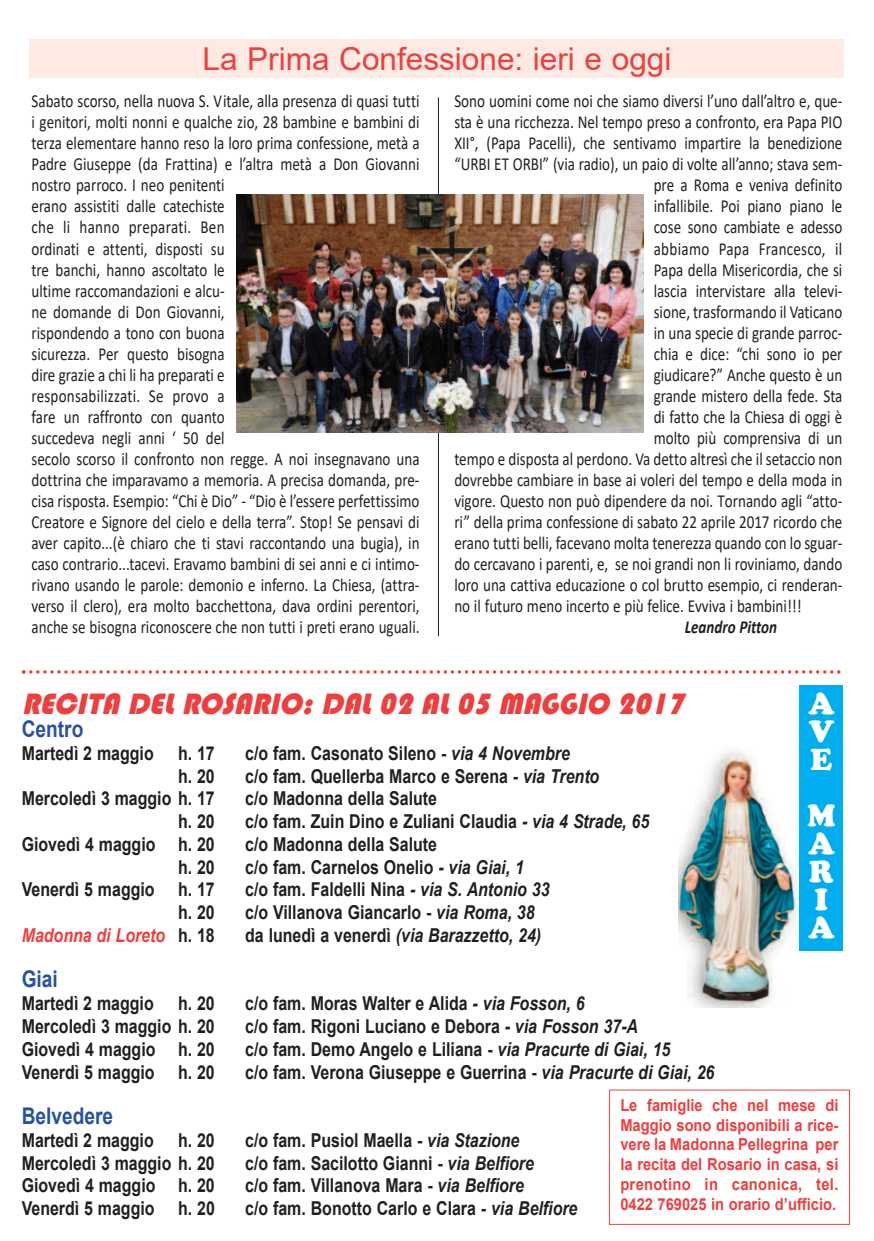
<style>
.page{position:relative;width:874px;height:1241px;background:#fff}
.page>*{position:absolute;margin:0;border:0;box-sizing:border-box;transform-origin:0 0}
.t1{font:31.5px "Arial";color:#ee3f3e}
.t2{font:900 31.5px/28px "Cooper";color:#fff;text-align:justify}
.t3{font:italic 30.45px "Bauhaus 93";color:#ee3f3e}
.t4{font:700 22.93px "Arial";color:#2951a3;scale:.83 1}
.t5{font:700 19.07px "Arial";color:#231f20;scale:.83 1}
.t6{font:italic 700 19.07px "Arial";color:#231f20;scale:.83 1}
.t7{font:italic 700 19.07px "Arial";color:#ee3f3e;scale:.83 1}
.t8{font:18.38px/21px "Calibri";color:#231f20;scale:.82 1}
.t9{font:18.38px "Calibri";letter-spacing:.02em;color:#231f20;scale:.82 1}
.t10{font:italic 700 18.38px "Calibri";color:#231f20;scale:.82 1}
.t11{font:700 16.45px/19.8px "Arial";color:#ee3f3e;text-align:justify;scale:.89 1}
.s1{font-style:italic}
.s2{font-style:normal;color:#231f20}
.s3{font-style:normal}
</style>
<div class="page">
<img style="left:678px;top:751px;width:121px;height:256px">
<div style="left:799px;top:685px;width:43px;height:266px;background:#00aeef"></div>
<svg style="left:22px;top:670px;width:818px;height:3px"></svg>
<div style="left:30px;top:40px;width:813px;height:38px;background:#fdeae2"></div>
<hr style="left:438px;top:97px;width:1px;height:539px;background:#231f20">
<img style="left:236px;top:194px;width:407px;height:238px">
<h1 class="t1" style="left:202px;top:41px;width:470px">La Prima Confessione: ieri e oggi</h1>
<p class="t8" style="left:32px;top:92px;width:474px">Sabato scorso, nella nuova S. Vitale, alla presenza di quasi tutti i genitori, molti nonni e qualche zio, 28 bambine e bambini di terza elementare hanno reso la loro prima confessione, metà a Padre Giuseppe (da Frattina) e l’altra metà a Don Giovanni nostro parroco. I neo penitenti<br>erano assistiti dalle catechiste<br>che li hanno preparati. Ben<br>ordinati e attenti, disposti su<br>tre banchi, hanno ascoltato le<br>ultime raccomandazioni e alcu-<br>ne domande di Don Giovanni,<br>rispondendo a tono con buona<br>sicurezza. Per questo bisogna<br>dire grazie a chi li ha preparati e<br>responsabilizzati. Se provo a<br>fare un raffronto con quanto<br>succedeva negli anni ‘ 50 del<br>secolo scorso il confronto non regge. A noi insegnavano una dottrina che imparavamo a memoria. A precisa domanda, pre&shy;cisa risposta. Esempio: “Chi è Dio” - “Dio è l’essere perfettissimo Creatore e Signore del cielo e della terra”. Stop! Se pensavi di aver capito...(è chiaro che ti stavi raccontando una bugia), in caso contrario...tacevi. Eravamo bambini di sei anni e ci intimo&shy;rivano usando le parole: demonio e inferno. La Chiesa, (attra&shy;verso il clero), era molto bacchettona, dava ordini perentori, anche se bisogna riconoscere che non tutti i preti erano uguali.</p>
<p class="t8" style="left:454px;top:92px;width:474px">Sono uomini come noi che siamo diversi l’uno dall’altro e, que-</p>
<p class="t8" style="left:454px;top:113px;width:474px">sta è una ricchezza. Nel tempo preso a confronto, era Papa PIO</p>
<p class="t8" style="left:454px;top:134px;width:474px">XII°, (Papa Pacelli), che sentivamo impartire la benedizione</p>
<p class="t8" style="left:454px;top:155px;width:474px">“URBI ET ORBI” (via radio), un paio di volte all’anno; stava sem-</p>
<p class="t8" style="left:653px;top:176px;width:231px">pre a Roma e veniva definito</p>
<p class="t8" style="left:653px;top:197px;width:231px">infallibile. Poi piano piano le</p>
<p class="t8" style="left:653px;top:218px;width:231px">cose sono cambiate e adesso</p>
<p class="t9" style="left:653px;top:241px;width:231px">abbiamo Papa Francesco, il</p>
<p class="t8" style="left:653px;top:260px;width:231px">Papa della Misericordia, che si</p>
<p class="t8" style="left:653px;top:281px;width:231px">lascia intervistare alla televi-</p>
<p class="t8" style="left:653px;top:302px;width:231px">sione, trasformando il Vaticano</p>
<p class="t8" style="left:653px;top:323px;width:231px">in una specie di grande parroc-</p>
<p class="t8" style="left:653px;top:344px;width:231px">chia e dice: “chi sono io per</p>
<p class="t8" style="left:653px;top:365px;width:231px">giudicare?” Anche questo è un</p>
<p class="t8" style="left:653px;top:386px;width:231px">grande mistero della fede. Sta</p>
<p class="t8" style="left:653px;top:407px;width:231px">di fatto che la Chiesa di oggi è</p>
<p class="t8" style="left:653px;top:428px;width:231px">molto più comprensiva di un</p>
<p class="t8" style="left:454px;top:449px;width:474px">tempo e disposta al perdono. Va detto altresì che il setaccio non</p>
<p class="t8" style="left:454px;top:470px;width:474px">dovrebbe cambiare in base ai voleri del tempo e della moda in</p>
<p class="t8" style="left:454px;top:491px;width:474px">vigore. Questo non può dipendere da noi. Tornando agli “atto-</p>
<p class="t8" style="left:454px;top:512px;width:474px">ri” della prima confessione di sabato 22 aprile 2017 ricordo che</p>
<p class="t8" style="left:454px;top:533px;width:474px">erano tutti belli, facevano molta tenerezza quando con lo sguar-</p>
<p class="t8" style="left:454px;top:554px;width:474px">do cercavano i parenti, e, se noi grandi non li roviniamo, dando</p>
<p class="t8" style="left:454px;top:575px;width:474px">loro una cattiva educazione o col brutto esempio, ci renderan-</p>
<p class="t8" style="left:454px;top:596px;width:425px">no il futuro meno incerto e più felice. Evviva i bambini!!!</p>
<p class="t10" style="left:684px;top:619px;width:114px">Leandro Pitton</p>
<h1 class="t2" style="left:808px;top:688px;width:28px">A V E</h1>
<h1 class="t2" style="left:807px;top:800px;width:29px;text-align:left">M<br>A<br>R<br>I<br>A</h1>
<h2 class="t3" style="left:22px;top:686px;width:668px">RECITA DEL ROSARIO: DAL 02 AL 05 MAGGIO 2017</h2>
<p class="t4" style="left:22px;top:716px;width:76px">Centro</p>
<p class="t5" style="left:22px;top:742px;width:160px">Martedì 2 maggio</p>
<p class="t5" style="left:178px;top:742px;width:46px">h. 17</p>
<p class="t5" style="left:245px;top:742px;width:392px">c/o fam. Casonato Sileno - <span class="s1">via 4 Novembre</span></p>
<p class="t5" style="left:178px;top:765px;width:46px">h. 20</p>
<p class="t5" style="left:245px;top:765px;width:428px">c/o fam. Quellerba Marco e Serena - <span class="s1">via Trento</span></p>
<p class="t5" style="left:22px;top:788px;width:234px">Mercoledì 3 maggio h. 17</p>
<p class="t5" style="left:245px;top:788px;width:232px">c/o Madonna della Salute</p>
<p class="t5" style="left:178px;top:810px;width:46px">h. 20</p>
<p class="t5" style="left:245px;top:810px;width:488px">c/o fam. Zuin Dino e Zuliani Claudia <span class="s1">- via 4 Strade, 65</span></p>
<p class="t5" style="left:22px;top:833px;width:234px">Giovedì 4 maggio h. 20</p>
<p class="t5" style="left:245px;top:833px;width:232px">c/o Madonna della Salute</p>
<p class="t5" style="left:178px;top:856px;width:46px">h. 20</p>
<p class="t5" style="left:245px;top:856px;width:337px">c/o fam. Carnelos Onelio <span class="s1">- via Giai, 1</span></p>
<p class="t5" style="left:22px;top:879px;width:234px">Venerdì 5 maggio h. 17</p>
<p class="t5" style="left:245px;top:879px;width:368px">c/o fam. Faldelli Nina <span class="s1">- via S. Antonio 33</span></p>
<p class="t5" style="left:178px;top:901px;width:46px">h. 20</p>
<p class="t5" style="left:245px;top:901px;width:350px">c/o Villanova Giancarlo - <span class="s1">via Roma, 38</span></p>
<p class="t7" style="left:22px;top:924px;width:234px">Madonna di Loreto <span class="s2">h. 18</span></p>
<p class="t6" style="left:245px;top:924px;width:358px"><span class="s3">da lunedì a venerdì</span> (via Barazzetto, 24)</p>
<p class="t4" style="left:22px;top:966px;width:45px">Giai</p>
<p class="t5" style="left:22px;top:992px;width:160px">Martedì 2 maggio</p>
<p class="t5" style="left:178px;top:992px;width:46px">h. 20</p>
<p class="t5" style="left:245px;top:992px;width:410px">c/o fam. Moras Walter e Alida <span class="s1">- via Fosson, 6</span></p>
<p class="t5" style="left:22px;top:1015px;width:234px">Mercoledì 3 maggio h. 20</p>
<p class="t5" style="left:245px;top:1015px;width:474px">c/o fam. Rigoni Luciano e Debora <span class="s1">- via Fosson 37-A</span></p>
<p class="t5" style="left:22px;top:1038px;width:234px">Giovedì 4 maggio h. 20</p>
<p class="t5" style="left:245px;top:1038px;width:513px">c/o fam. Demo Angelo e Liliana - <span class="s1">via Pracurte di Giai, 15</span></p>
<p class="t5" style="left:22px;top:1061px;width:234px">Venerdì 5 maggio h. 20</p>
<p class="t5" style="left:245px;top:1061px;width:566px">c/o fam. Verona Giuseppe e Guerrina - <span class="s1">via Pracurte di Giai, 26</span></p>
<p class="t4" style="left:22px;top:1103px;width:112px">Belvedere</p>
<p class="t5" style="left:22px;top:1129px;width:160px">Martedì 2 maggio</p>
<p class="t5" style="left:178px;top:1129px;width:46px">h. 20</p>
<p class="t5" style="left:245px;top:1129px;width:332px">c/o fam. Pusiol Maella - <span class="s1">via Stazione</span></p>
<p class="t5" style="left:22px;top:1152px;width:234px">Mercoledì 3 maggio h. 20</p>
<p class="t5" style="left:245px;top:1152px;width:349px">c/o fam. Sacilotto Gianni - <span class="s1">via Belfiore</span></p>
<p class="t5" style="left:22px;top:1174px;width:234px">Giovedì 4 maggio h. 20</p>
<p class="t5" style="left:245px;top:1174px;width:337px">c/o fam. Villanova Mara - <span class="s1">via Belfiore</span></p>
<p class="t5" style="left:22px;top:1197px;width:234px">Venerdì 5 maggio h. 20</p>
<p class="t5" style="left:245px;top:1197px;width:401px">c/o fam. Bonotto Carlo e Clara - <span class="s1">via Belfiore</span></p>
<p class="t11" style="left:620px;top:1094px;width:246px">Le famiglie che nel mese di Maggio sono disponibili a rice&shy;vere la Madonna Pellegrina per la recita del Rosario in casa, si prenotino in canonica, tel.<br>0422 769025 in orario d’ufficio.</p>
</div>
